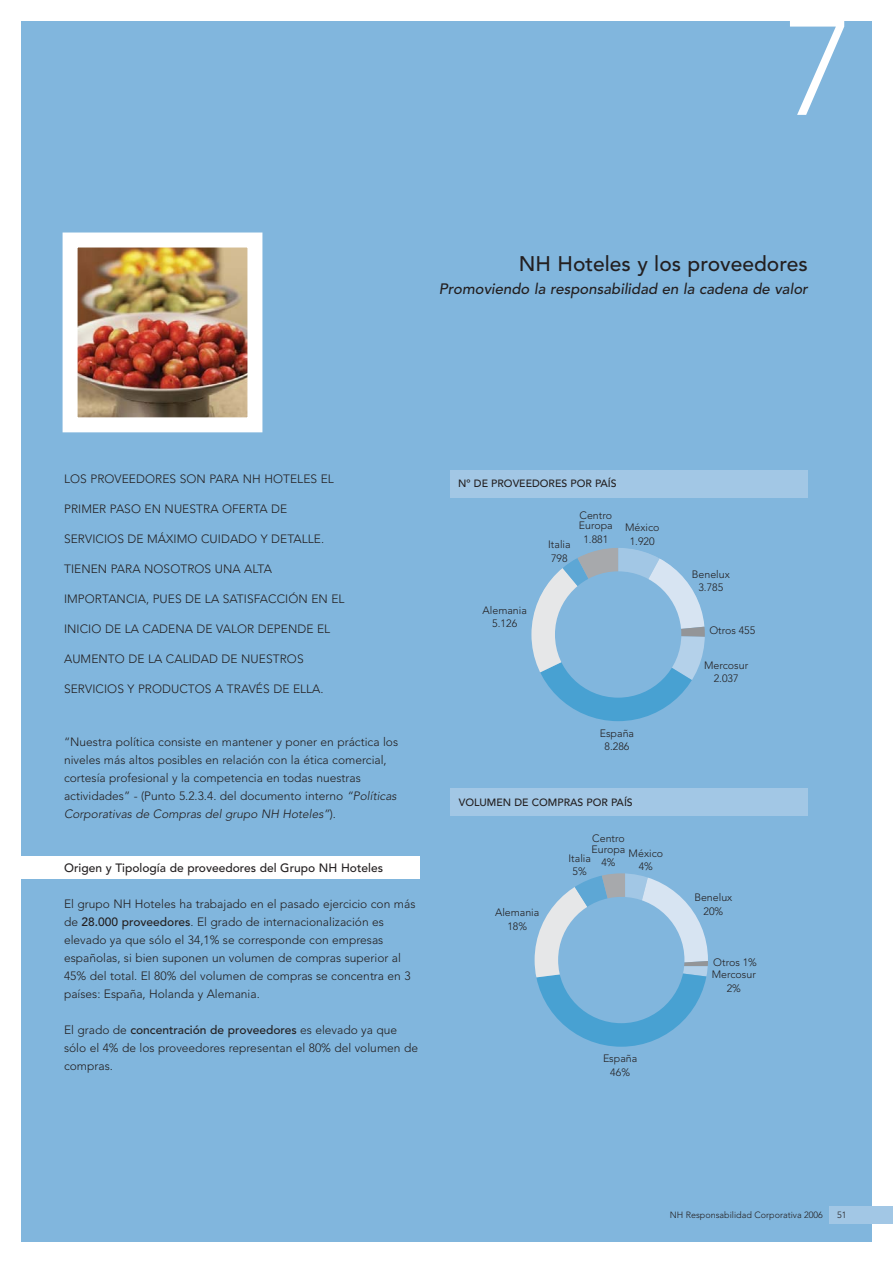
<style>
.page{position:relative;width:893px;height:1263px;background:#fff}
.page>*{position:absolute;margin:0;border:0;box-sizing:border-box;transform-origin:0 0}
.t1{font:300 135px "Avenir";color:#fff}
.t2{font:500 21px "Avenir";color:#231f20}
.t3{font:500 15px "Avenir";color:#231f20}
.t4{font:300 12px/18px "Avenir";color:#231f20}
.t5{font:500 12px "Avenir";color:#231f20}
.t6{font:300 10.65px/13.5px "Avenir";color:#231f20;text-align:center}
.t7{font:500 10.5px "Avenir";color:#231f20}
.t8{font:300 9px "Avenir";color:#231f20}
.s1{font-weight:500}
</style>
<div class="page">
<div style="left:21px;top:21px;width:850px;height:1221px;background:#81b6dd"></div>
<div style="left:19px;top:856px;width:401px;height:23px;background:#fff"></div>
<svg style="left:531px;top:548px;width:174px;height:173px"></svg>
<div style="left:555px;top:571px;width:126px;height:127px;background:#81b6dd;border-radius:50%"></div>
<div style="left:450px;top:470px;width:357px;height:28px;background:#a2c7e5"></div>
<svg style="left:535px;top:873px;width:173px;height:174px"></svg>
<div style="left:558px;top:897px;width:126px;height:126px;background:#81b6dd;border-radius:50%"></div>
<div style="left:450px;top:789px;width:358px;height:27px;background:#a2c7e5"></div>
<img style="left:79px;top:249px;width:167px;height:167px">
<div style="left:63px;top:233px;width:199px;height:199px;border:15px solid #fff"></div>
<div style="left:829px;top:1206px;width:64px;height:18px;background:#a2c7e5"></div>
<h1 class="t1" style="left:784px;top:13px;width:72px">7</h1>
<h2 class="t2" style="left:519px;top:255px;width:291px">NH Hoteles y los proveedores</h2>
<p class="t3" style="left:439px;top:282px;width:373px">Promoviendo la responsabilidad en la cadena de valor</p>
<p class="t4" style="left:64px;top:471px;width:271px">LOS PROVEEDORES SON PARA NH HOTELES EL</p>
<p class="t4" style="left:64px;top:501px;width:225px">PRIMER PASO EN NUESTRA OFERTA DE</p>
<p class="t4" style="left:64px;top:531px;width:262px">SERVICIOS DE MÁXIMO CUIDADO Y DETALLE.</p>
<p class="t4" style="left:64px;top:561px;width:209px">TIENEN PARA NOSOTROS UNA ALTA</p>
<p class="t4" style="left:64px;top:591px;width:282px">IMPORTANCIA, PUES DE LA SATISFACCIÓN EN EL</p>
<p class="t4" style="left:64px;top:621px;width:268px">INICIO DE LA CADENA DE VALOR DEPENDE EL</p>
<p class="t4" style="left:64px;top:651px;width:241px">AUMENTO DE LA CALIDAD DE NUESTROS</p>
<p class="t4" style="left:64px;top:681px;width:261px">SERVICIOS Y PRODUCTOS A TRAVÉS DE ELLA.</p>
<p class="t4" style="left:64px;top:733px;width:336px">“Nuestra política consiste en mantener y poner en práctica los niveles más altos posibles en relación con la ética comercial, cortesía profesional y la competencia en todas nuestras actividades” - (Punto 5.2.3.4. del documento interno “Políticas Corporativas de Compras del grupo NH Hoteles”).</p>
<p class="t5" style="left:64px;top:862px;width:320px">Origen y Tipología de proveedores del Grupo NH Hoteles</p>
<p class="t4" style="left:64px;top:895px;width:353px">El grupo NH Hoteles ha trabajado en el pasado ejercicio con más de <span class="s1">28.000 proveedores</span>. El grado de internacionalización es elevado ya que sólo el 34,1% se corresponde con empresas españolas, si bien suponen un volumen de compras superior al 45% del total. El 80% del volumen de compras se concentra en 3 países: España, Holanda y Alemania.</p>
<p class="t4" style="left:64px;top:1021px;width:355px">El grado de <span class="s1">concentración de proveedores</span> es elevado ya que sólo el 4% de los proveedores representan el 80% del volumen de compras.</p>
<p class="t7" style="left:458px;top:480px;width:160px">Nº DE PROVEEDORES POR PAÍS</p>
<p class="t6" style="left:483px;top:604px;width:46px">Alemania<br>5.126</p>
<p class="t6" style="left:548px;top:539px;width:24px;text-align:left">Italia<br>798</p>
<p class="t6" style="left:579px;top:511px;width:35px;line-height:10.5px;text-align:left">Centro<br>Europa</p>
<p class="t6" style="left:583px;top:533px;width:26px">1.881</p>
<p class="t6" style="left:625px;top:522px;width:36px">México<br>1.920</p>
<p class="t6" style="left:600px;top:727px;width:36px">España<br>8.286</p>
<p class="t7" style="left:459px;top:798px;width:175px">VOLUMEN DE COMPRAS POR PAÍS</p>
<p class="t6" style="left:495px;top:907px;width:46px">Alemania<br>18%</p>
<p class="t6" style="left:591px;top:834px;width:35px;line-height:10.5px;text-align:left">Centro<br>Europa</p>
<p class="t6" style="left:601px;top:857px;width:16px">4%</p>
<p class="t6" style="left:629px;top:847px;width:36px">México<br>4%</p>
<p class="t6" style="left:568px;top:852px;width:24px">Italia<br>5%</p>
<p class="t6" style="left:603px;top:1053px;width:36px">España<br>46%</p>
<p class="t6" style="left:692px;top:568px;width:40px">Benelux<br>3.785</p>
<p class="t6" style="left:709px;top:624px;width:47px">Otros 455</p>
<p class="t6" style="left:704px;top:659px;width:46px">Mercosur<br>2.037</p>
<p class="t6" style="left:694px;top:892px;width:40px">Benelux<br>20%</p>
<p class="t6" style="left:712px;top:957px;width:47px;line-height:12.3px;text-align:left">Otros 1%<br>Mercosur</p>
<p class="t6" style="left:727px;top:982px;width:16px">2%</p>
<p class="t8" style="left:670px;top:1211px;width:155px">NH Responsabilidad Corporativa 2006</p>
<p class="t8" style="left:837px;top:1211px;width:11px">51</p>
</div>
